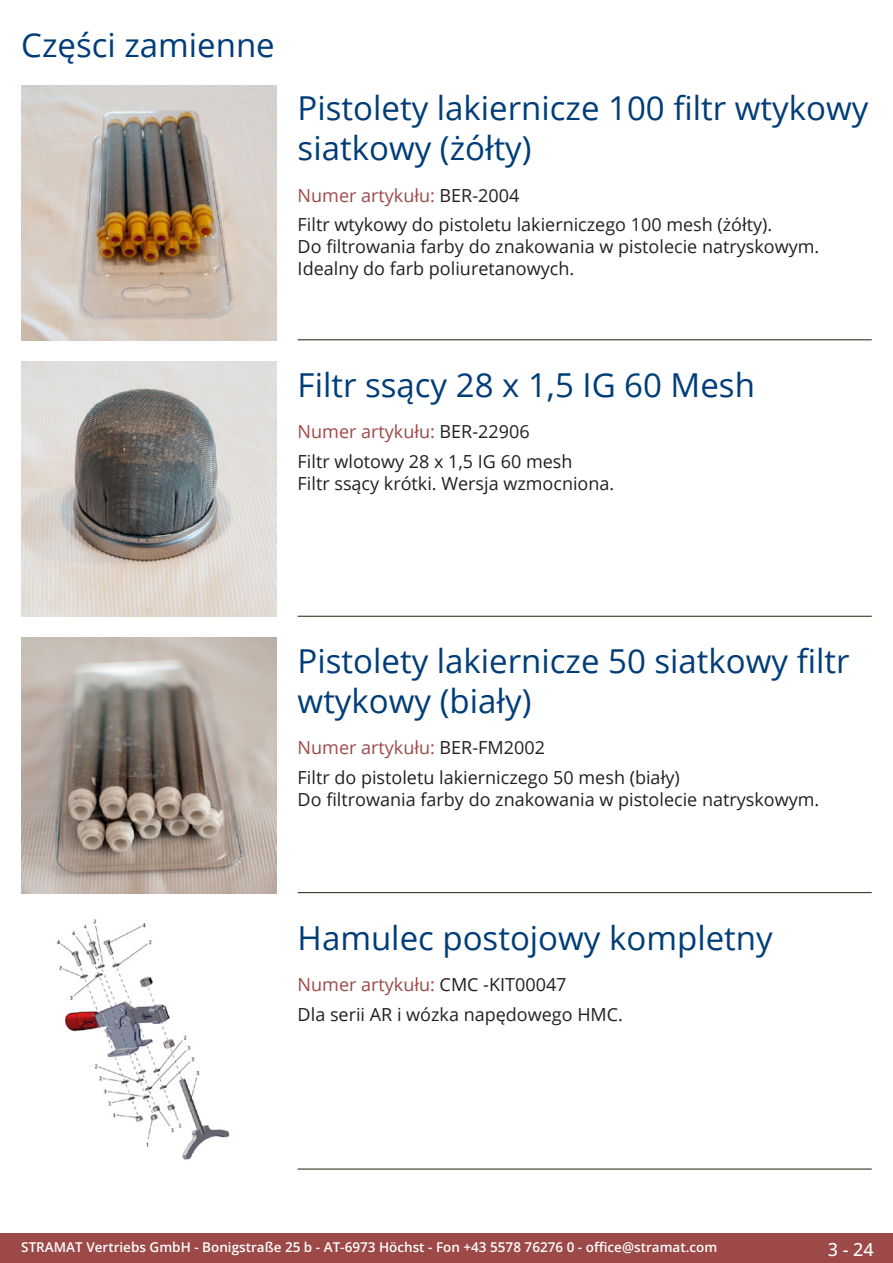
<style>
.page{position:relative;width:893px;height:1263px;background:#fff}
.page>*{position:absolute;margin:0;border:0;box-sizing:border-box;transform-origin:0 0}
.Produkttitel{font:33px/39.6px "Open Sans";color:#003d78}
.RastTitel{font:33px "Open Sans";color:#003d78}
.Beschreibung_Text{font:18px/21.6px "Open Sans";color:#231f20}
.TechDaten_Überschrif{font:18px "Open Sans";color:#9c4948}
.t1{font:500 18px "Open Sans";color:#fff}
.t2{font:600 13.5px "Open Sans";color:#fff}
.s1{color:#231f20}
</style>
<div class="page">
<div style="left:0;top:1233px;width:893px;height:30px;background:#9c4948"></div>
<hr style="left:298px;top:340px;width:574px;height:1px;background:#201d08">
<hr style="left:298px;top:616px;width:574px;height:1px;background:#201d08">
<hr style="left:298px;top:892px;width:574px;height:1px;background:#201d08">
<hr style="left:298px;top:1169px;width:574px;height:1px;background:#201d08">
<img style="left:21px;top:85px;width:255px;height:255px">
<img style="left:21px;top:361px;width:255px;height:256px">
<img style="left:21px;top:638px;width:255px;height:255px">
<img style="left:56px;top:919px;width:174px;height:241px">
<p class="RastTitel" style="left:21px;top:22px;width:255px">Części zamienne</p>
<p class="Produkttitel" style="left:298px;top:88px;width:572px">Pistolety lakiernicze 100 filtr wtykowy siatkowy (żółty)</p>
<p class="TechDaten_Überschrif" style="left:298px;top:183px;width:223px">Numer artykułu: <span class="s1">BER-2004</span></p>
<p class="Beschreibung_Text" style="left:298px;top:214px;width:523px">Filtr wtykowy do pistoletu lakierniczego 100 mesh (żółty).<br>Do filtrowania farby do znakowania w pistolecie natryskowym.<br>Idealny do farb poliuretanowych.</p>
<p class="Produkttitel" style="left:298px;top:364px;width:459px">Filtr ssący 28 x 1,5 IG 60 Mesh</p>
<p class="TechDaten_Überschrif" style="left:298px;top:420px;width:234px">Numer artykułu: <span class="s1">BER-22906</span></p>
<p class="Beschreibung_Text" style="left:298px;top:450px;width:318px">Filtr wlotowy 28 x 1,5 IG 60 mesh<br>Filtr ssący krótki. Wersja wzmocniona.</p>
<p class="Produkttitel" style="left:298px;top:640px;width:554px">Pistolety lakiernicze 50 siatkowy filtr wtykowy (biały)</p>
<p class="TechDaten_Überschrif" style="left:298px;top:735px;width:249px">Numer artykułu: <span class="s1">BER-FM2002</span></p>
<p class="Beschreibung_Text" style="left:298px;top:766px;width:523px">Filtr do pistoletu lakierniczego 50 mesh (biały)<br>Do filtrowania farby do znakowania w pistolecie natryskowym.</p>
<p class="Produkttitel" style="left:298px;top:917px;width:477px">Hamulec postojowy kompletny</p>
<p class="TechDaten_Überschrif" style="left:298px;top:972px;width:270px">Numer artykułu: <span class="s1">CMC -KIT00047</span></p>
<p class="Beschreibung_Text" style="left:298px;top:1003px;width:327px">Dla serii AR i wózka napędowego HMC.</p>
<p class="t2" style="left:21px;top:1238px;width:698px">STRAMAT Vertriebs GmbH - Bonigstraße 25 b - AT-6973 Höchst - Fon +43 5578 76276 0 - office@stramat.com</p>
<p class="t1" style="left:828px;top:1237px;width:48px">3 - 24</p>
</div>
